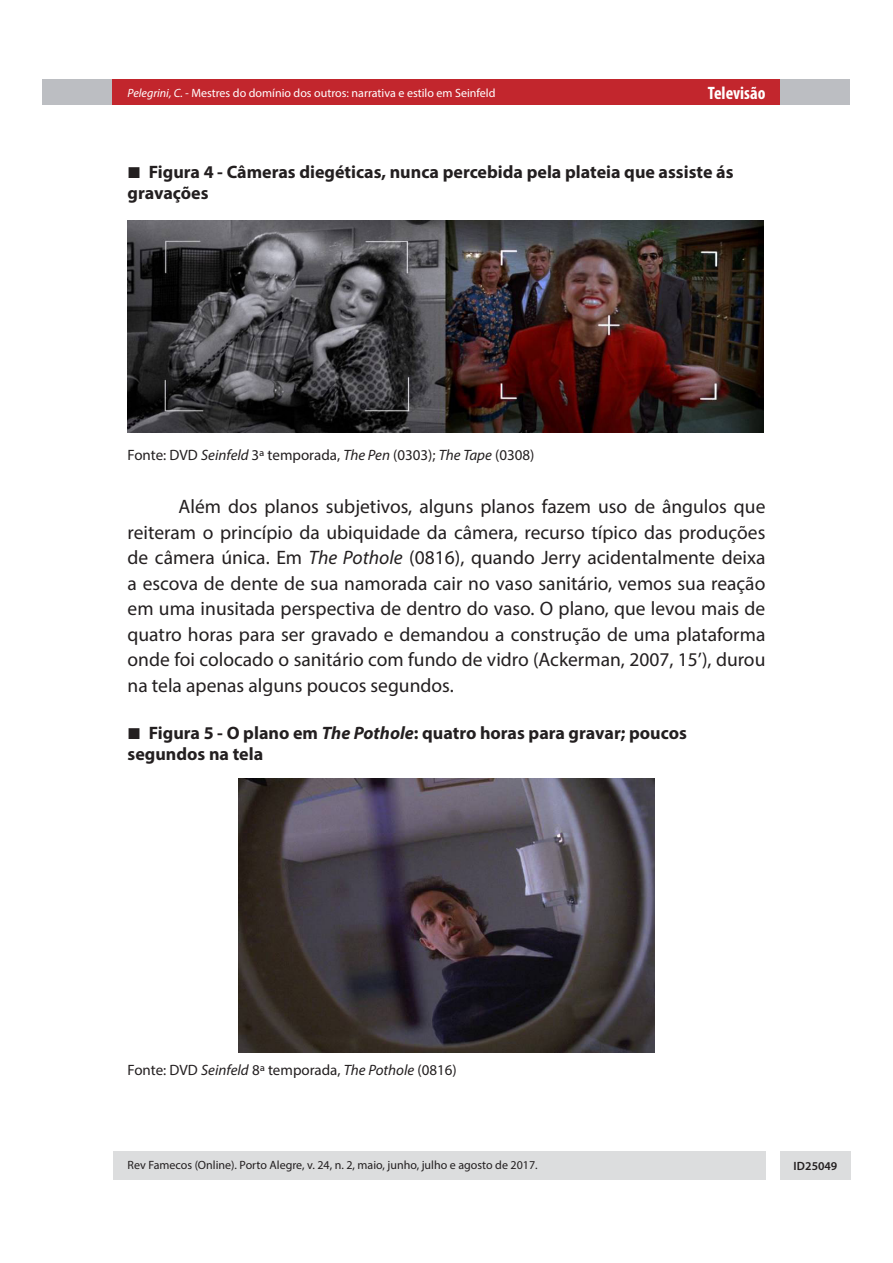
<style>
.page{position:relative;width:893px;height:1263px;background:#fff}
.page>*{position:absolute;margin:0;border:0;box-sizing:border-box;transform-origin:0 0}
.Interna_-_parágrafo{font:19.5px/25.5px "Myriad Pro";color:#231f20;text-align:justify}
.t1{font:700 18px/21.6px "Myriad Pro";color:#231f20}
.t2{font:700 condensed 18px "Myriad Pro";color:#fff}
.Interna_-_legenda__a{font:15px "Myriad Pro";color:#231f20}
.t3{font:12px "Myriad Pro";color:#231f20}
.t4{font:12px "Myriad Pro";color:#fff}
.t5{font:600 12px "Myriad Pro";color:#231f20}
.s1{font-style:italic}
</style>
<div class="page">
<div style="left:43px;top:80px;width:807px;height:25px;background:#bcbec2"></div>
<div style="left:113px;top:80px;width:667px;height:25px;background:#c2262d"></div>
<div style="left:780px;top:1151px;width:70px;height:28px;background:#dcddde"></div>
<div style="left:113px;top:1151px;width:652px;height:28px;background:#dcddde"></div>
<img style="left:127px;top:220px;width:637px;height:212px">
<img style="left:239px;top:778px;width:415px;height:274px">
<p class="t4" style="left:128px;top:85px;width:369px"><span class="s1">Pelegrini, C. -</span> Mestres do domínio dos outros: narrativa e estilo em Seinfeld</p>
<p class="t2" style="left:708px;top:82px;width:59px">Televisão</p>
<p class="t1" style="left:128px;top:160px;width:607px;text-indent:21px">Figura 4 - Câmeras diegéticas, nunca percebida pela plateia que assiste ás gravações</p>
<p class="Interna_-_legenda__a" style="left:128px;top:445px;width:408px">Fonte: DVD <span class="s1">Seinfeld</span> 3ª temporada, <span class="s1">The Pen</span> (0303); <span class="s1">The Tape</span> (0308)</p>
<p class="Interna_-_parágrafo" style="left:128px;top:493px;width:639px;text-indent:51px">Além dos planos subjetivos, alguns planos fazem uso de ângulos que reiteram o princípio da ubiquidade da câmera, recurso típico das produções de câmera única. Em <span class="s1">The Pothole</span> (0816), quando Jerry acidentalmente deixa a escova de dente de sua namorada cair no vaso sanitário, vemos sua reação em uma inusitada perspectiva de dentro do vaso. O plano, que levou mais de quatro horas para ser gravado e demandou a construção de uma plataforma onde foi colocado o sanitário com fundo de vidro (Ackerman, 2007, 15’), durou na tela apenas alguns poucos segundos.</p>
<p class="t1" style="left:128px;top:721px;width:561px;text-indent:21px">Figura 5 - O plano em <span class="s1">The Pothole</span>: quatro horas para gravar; poucos segundos na tela</p>
<p class="Interna_-_legenda__a" style="left:128px;top:1060px;width:331px">Fonte: DVD <span class="s1">Seinfeld</span> 8ª temporada, <span class="s1">The Pothole</span> (0816)</p>
<p class="t3" style="left:128px;top:1158px;width:412px">Rev Famecos (Online). Porto Alegre, v. 24, n. 2, maio, junho, julho e agosto de 2017.</p>
<p class="t5" style="left:793px;top:1158px;width:45px">ID25049</p>
</div>
